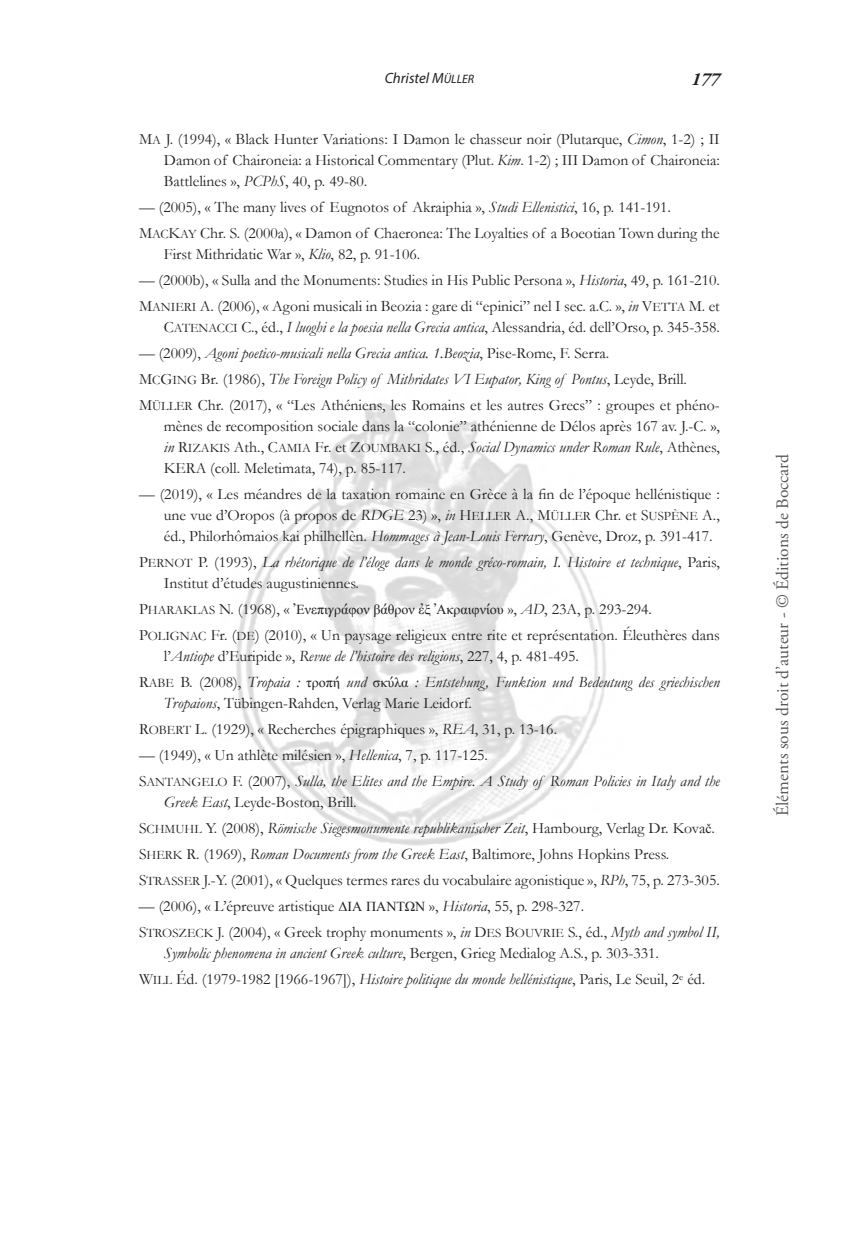
<style>
.page{position:relative;width:844px;height:1241px;background:#fff}
.page>*{position:absolute;margin:0;border:0;box-sizing:border-box;transform-origin:0 0}
.t1{font:italic 700 18.38px "Adobe Garamond Pro";color:#231f20}
.t2{font:17.5px "Adobe Garamond Pro";color:#57585a}
.t3{font:15.75px/25.9px "Garamond";color:#231f20}
.t4{font:italic 15.75px/21px "Garamond";color:#231f20}
.t5{font:italic 14.88px "Myriad Pro";color:#231f20}
.t6{font:14px "IFAO Grec Unicode";color:#231f20}
.t7{font:12.95px "Garamond SC820";color:#231f20}
.s1{font-family:"Myriad Pro It SC820";font-style:normal}
.s2{font-family:"Myriad Pro It SC820";font-style:normal;font-size:12.25px}
.s3{font-family:"Garamond SC820"}
.s4{font-family:"Garamond SC820";font-size:12.95px}
.s5{font-style:italic}
.s6{font-family:"Garamond";font-style:italic;font-size:15.75px}
.s7{font-size:15.75px}
.s8{font-family:"Garamond";font-size:15.75px}
.s9{font-family:"Garamond SC820";font-style:normal;font-size:12.95px}
.s10{font-style:normal}
.s11{font-family:"Garamond SC820";font-style:normal}
.s12{font-family:"Garamond SC820";font-size:15.75px}
.s13{font-family:"IFAO Grec Unicode";font-style:normal;font-size:14px}
.s14{font-family:"IFAO Grec Unicode";font-size:14px}
</style>
<div class="page">
<img style="left:236px;top:403px;width:370px;height:443px">
<p class="t5" style="left:384px;top:69px;width:91px">Christel <span class="s1">M</span><span class="s2">üller</span></p>
<p class="t1" style="left:691px;top:69px;width:30px">177</p>
<p class="t3" style="left:164px;top:129px;width:557px;line-height:21px;text-align:justify;text-indent:-25px"><span class="s3">M</span><span class="s4">A</span> J. (1994), « Black Hunter Variations: I Damon le chasseur noir (Plutarque, <span class="s5">Cimon</span>, 1-2) ; II Damon of Chaironeia: a Historical Commentary (Plut. <span class="s5">Kim</span>. 1-2) ; III Damon of Chaironeia:<br>Battlelines », <span class="s5">PCPhS</span>, 40, p. 49-80.</p>
<p class="t3" style="left:139px;top:194px;width:582px">— (2005), « The many lives of Eugnotos of Akraiphia », <span class="s5">Studi Ellenistici</span>, 16, p. 141-191.<br><span class="s3">M</span><span class="s4">AC</span><span class="s3">K</span><span class="s4">AY</span> Chr. S. (2000a), « Damon of Chaeronea: The Loyalties of a Boeotian Town during the</p>
<p class="t3" style="left:164px;top:241px;width:258px">First Mithridatic War », <span class="s5">Klio</span>, 82, p. 91-106.</p>
<p class="t3" style="left:139px;top:267px;width:582px">— (2000b), « Sulla and the Monuments: Studies in His Public Persona », <span class="s5">Historia</span>, 49, p. 161-210.<br><span class="s3">M</span><span class="s4">ANIERI</span> A. (2006), « Agoni musicali in Beozia : gare di “epinici” nel I sec. a.C. », <span class="s5">in</span> <span class="s3">V</span><span class="s4">ETTA</span> M. et</p>
<p class="t3" style="left:164px;top:314px;width:557px"><span class="s3">C</span><span class="s4">ATENACCI</span> C., éd., <span class="s5">I luoghi e la poesia nella Grecia antica</span>, Alessandria, éd. dell’Orso, p. 345-358.</p>
<p class="t3" style="left:139px;top:340px;width:582px">— (2009), <span class="s5">Agoni poetico-musicali nella Grecia antica. 1.Beozia</span>, Pise-Rome, F. Serra.<br><span class="s3">M</span><span class="s4">C</span><span class="s3">G</span><span class="s4">ING</span> Br. (1986), <span class="s5">The Foreign Policy of Mithridates VI Eupator, King of Pontus</span>, Leyde, Brill.<br><span class="s3">M</span><span class="s4">ÜLLER</span> Chr. (2017), « “Les Athéniens, les Romains et les autres Grecs” : groupes et phéno-</p>
<p class="t3" style="left:164px;top:413px;width:557px">mènes de recomposition sociale dans la “colonie” athénienne de Délos après 167 av. J.-C. »,</p>
<p class="t7" style="left:164px;top:440px;width:226px"><span class="s6">in</span> <span class="s7">R</span>IZAKIS <span class="s8">Ath.,</span> <span class="s7">C</span>AMIA <span class="s8">Fr. et</span> <span class="s7">Z</span>OUMBA</p>
<p class="t4" style="left:407px;top:436px;width:314px"><span class="s9">KI</span> <span class="s10">S., éd.,</span> Social Dynamics under Roman Rule<span class="s10">, Athènes,</span></p>
<p class="t3" style="left:164px;top:455px;width:243px">KERA (coll. Meletimata, 74), p. 85-117.</p>
<p class="t3" style="left:164px;top:483px;width:557px;line-height:21px;text-align:justify;text-indent:-25px">— (2019), « Les méandres de la taxation romaine en Grèce à la fin de l’époque hellénistique : une vue d’Oropos (à propos de <span class="s5">RDGE</span> 23) », <span class="s5">in</span> <span class="s3">H</span><span class="s4">ELLER</span> A., <span class="s3">M</span><span class="s4">ÜLLER</span> Chr. et <span class="s3">S</span><span class="s4">USPÈNE</span> A., éd., Philorhômaios kai philhellèn. <span class="s5">Hommages à Jean-Louis Ferrary</span>, Genève, Droz, p. 391-417.</p>
<p class="t4" style="left:164px;top:551px;width:557px;text-indent:-25px"><span class="s11">P</span><span class="s9">ERNOT</span> <span class="s10">P. (1993),</span> La rhétorique de l’éloge dans le monde gréco-romain, I. Histoire et technique<span class="s10">, Paris,<br>Institut d’études augustiniennes.</span></p>
<p class="t6" style="left:139px;top:600px;width:514px"><span class="s12">P</span><span class="s4">HARAKLAS</span> <span class="s8">N. (1968), «</span> Ἐνεπιγράφον βάθρον ἐξ ᾽Ακραιφνίου <span class="s8">»,</span> <span class="s6">AD</span><span class="s8">, 23A, p. 293-294.</span></p>
<p class="t3" style="left:164px;top:624px;width:557px;line-height:21px;text-indent:-25px"><span class="s3">P</span><span class="s4">OLIGNAC</span> Fr. (<span class="s4">DE</span><span class="s3">)</span> (2010), « Un paysage religieux entre rite et représentation. Éleuthères dans l’<span class="s5">Antiope</span> d’Euripide », <span class="s5">Revue de l’histoire des religions</span>, 227, 4, p. 481-495.</p>
<p class="t4" style="left:164px;top:671px;width:557px;text-indent:-25px"><span class="s11">R</span><span class="s9">AB E</span> <span class="s10">B. (2008),</span> Tropaia : <span class="s13">τροπή</span> und <span class="s13">σκύλα</span> : Entstehung, Funktion und Bedeutung des griechischen<br>Tropaions<span class="s10">, Tübingen-Rahden, Verlag Marie Leidorf.</span></p>
<p class="t3" style="left:139px;top:716px;width:419px"><span class="s3">R</span><span class="s4">OBERT</span> L. (1929), « Recherches épigraphiques », <span class="s5">REA</span>, 31, p. 13-16.</p>
<p class="t4" style="left:139px;top:742px;width:582px;line-height:25.9px"><span class="s10">— (1949), « Un athlète milésien »,</span> Hellenica<span class="s10">, 7, p. 117-125.<br></span><span class="s11">S</span><span class="s9">ANTANGELO</span> <span class="s10">F. (2007),</span> Sulla, the Elites and the Empire. A Study of Roman Policies in Italy and the</p>
<p class="t3" style="left:139px;top:789px;width:582px;text-indent:25px"><span class="s5">Greek East</span>, Leyde-Boston, Brill.<br><span class="s3">S</span><span class="s4">CHMUHL</span> Y. (2008), <span class="s5">Römische Siegesmonumente republikanischer Zeit</span>, Hambourg, Verlag Dr. Kova<span class="s14">č</span>.<br><span class="s3">S</span><span class="s4">HERK</span> R. (1969), <span class="s5">Roman Documents from the Greek East</span>, Baltimore, Johns Hopkins Press.<br><span class="s3">S</span><span class="s4">TRASSER</span> J.-Y. (2001), « Quelques termes rares du vocabulaire agonistique », <span class="s5">RPh</span>, 75, p. 273-305.</p>
<p class="t3" style="left:139px;top:892px;width:582px">— (2006), « L’épreuve artistique <span class="s14">ΔΙΑ ΠΑΝΤΩΝ</span> », <span class="s5">Historia</span>, 55, p. 298-327.<br><span class="s3">S</span><span class="s4">TROSZECK</span> J. (2004), « Greek trophy monuments », <span class="s5">in</span> <span class="s3">D</span><span class="s4">ES</span> <span class="s3">B</span><span class="s4">OUVRIE</span> S., éd., <span class="s5">Myth and symbol II,</span></p>
<p class="t3" style="left:139px;top:939px;width:567px;text-indent:25px"><span class="s5">Symbolic phenomena in ancient Greek culture</span>, Bergen, Grieg Medialog A.S., p. 303-331.<br><span class="s3">W</span><span class="s4">ILL</span> Éd. (1979-1982 [1966-1967]), <span class="s5">Histoire politique du monde hellénistique</span>, Paris, Le Seuil, 2<sup>e</sup> éd.</p>
<p class="t2" style="left:771px;top:815px;width:363px;rotate:-90deg">Éléments sous droit d’auteur - © Éditions de Boccard</p>
</div>
